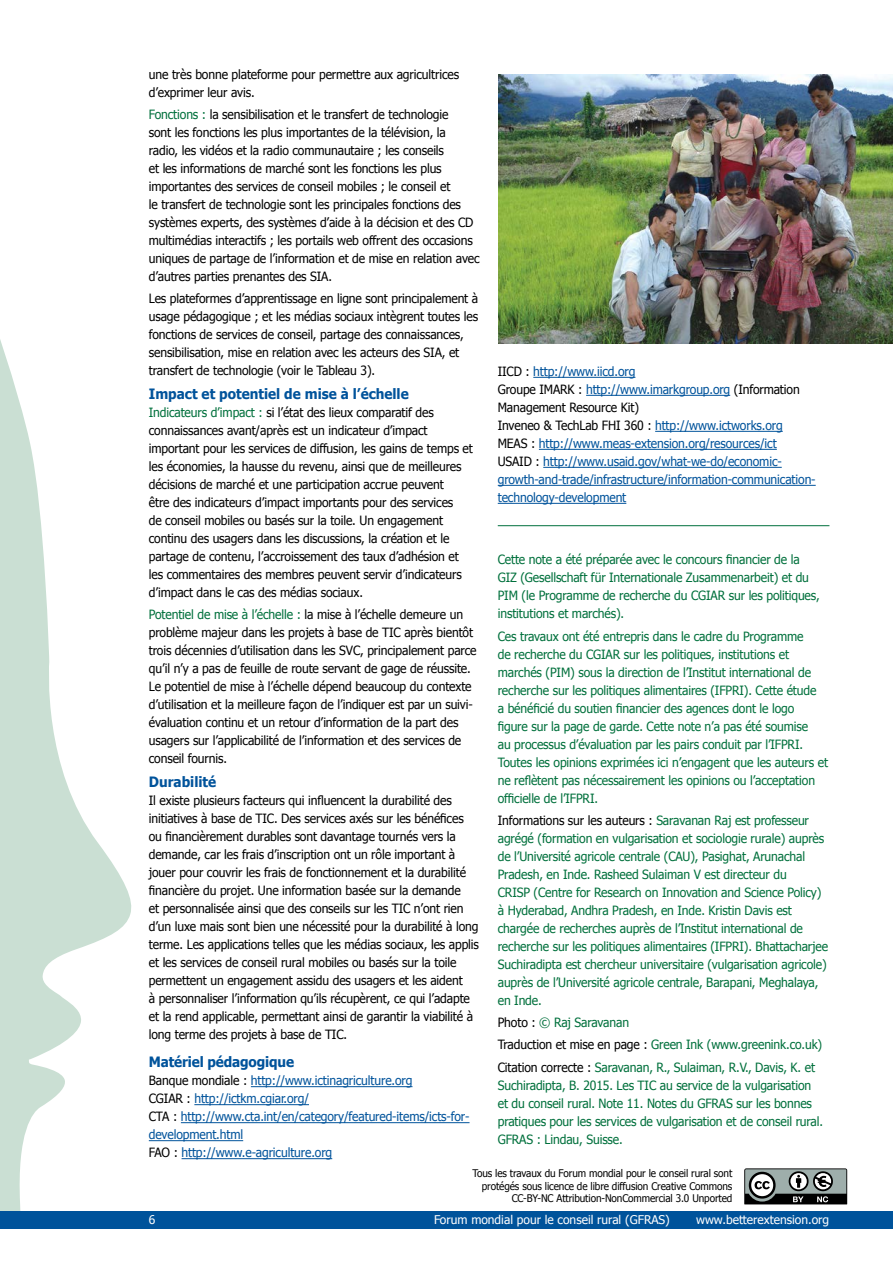
<style>
.page{position:relative;width:893px;height:1263px;background:#fff}
.page>*{position:absolute;margin:0;border:0;box-sizing:border-box;transform-origin:0 0}
._06_tussenkop_1_head{font:700 14.25px "Tahoma";color:#00539b;scale:.95 1}
._05_platte_tekst_bod{font:12.75px/18px "Tahoma";letter-spacing:-.01em;color:#000;scale:.95 1}
._05_platte_tekst_bod-2{font:12.75px/18px "Tahoma";letter-spacing:-.01em;color:#00703c;scale:.95 1}
._05_platte_tekst_bod-3{font:12.75px/18px "Tahoma";letter-spacing:-.01em;color:#00539b;scale:.95 1}
.t1{font:12px "Tahoma";color:#fff}
.t2{font:10.5px/12.6px "Tahoma";letter-spacing:-.01em;color:#000;text-align:right;scale:.95 1}
.s1{color:#00703c}
.s2{color:#000}
.s3{color:#00539b}
</style>
<div class="page">
<svg style="left:0;top:339px;width:135px;height:873px"></svg>
<div style="left:0;top:1212px;width:893px;height:17px;background:#00539b"></div>
<hr style="left:533px;top:377px;width:102px;height:1px;background:#00539b">
<hr style="left:586px;top:395px;width:144px;height:1px;background:#00539b">
<hr style="left:655px;top:431px;width:128px;height:1px;background:#00539b">
<hr style="left:539px;top:449px;width:238px;height:1px;background:#00539b">
<hr style="left:543px;top:467px;width:239px;height:1px;background:#00539b">
<hr style="left:498px;top:485px;width:318px;height:1px;background:#00539b">
<hr style="left:498px;top:503px;width:128px;height:1px;background:#00539b">
<hr style="left:498px;top:525px;width:331px;height:1px;background:#00703c">
<hr style="left:251px;top:1086px;width:161px;height:1px;background:#00539b">
<hr style="left:194px;top:1104px;width:115px;height:1px;background:#00539b">
<hr style="left:181px;top:1122px;width:288px;height:1px;background:#00539b">
<hr style="left:149px;top:1140px;width:94px;height:1px;background:#00539b">
<hr style="left:182px;top:1158px;width:150px;height:1px;background:#00539b">
<img style="left:498px;top:74px;width:395px;height:269px">
<svg style="left:744px;top:1168px;width:103px;height:36px;background:#6e7473"></svg>
<p class="_05_platte_tekst_bod" style="left:149px;top:65px;width:328px">une très bonne plateforme pour permettre aux agricultrices d’exprimer leur avis.</p>
<p class="_05_platte_tekst_bod" style="left:149px;top:105px;width:350px"><span class="s1">Fonctions :</span> la sensibilisation et le transfert de technologie<br>sont les fonctions les plus importantes de la télévision, la<br>radio, les vidéos et la radio communautaire ; les conseils<br>et les informations de marché sont les fonctions les plus importantes des services de conseil mobiles ; le conseil et<br>le transfert de technologie sont les principales fonctions des systèmes experts, des systèmes d’aide à la décision et des CD multimédias interactifs ; les portails web offrent des occasions uniques de partage de l’information et de mise en relation avec d’autres parties prenantes des SIA.</p>
<p class="_05_platte_tekst_bod" style="left:149px;top:289px;width:348px">Les plateformes d’apprentissage en ligne sont principalement à usage pédagogique ; et les médias sociaux intègrent toutes les fonctions de services de conseil, partage des connaissances, sensibilisation, mise en relation avec les acteurs des SIA, et transfert de technologie (voir le Tableau 3).</p>
<p class="_06_tussenkop_1_head" style="left:149px;top:384px;width:275px">Impact et potentiel de mise à l’échelle</p>
<p class="_05_platte_tekst_bod" style="left:149px;top:403px;width:343px"><span class="s1">Indicateurs d’impact :</span> si l’état des lieux comparatif des connaissances avant/après est un indicateur d’impact important pour les services de diffusion, les gains de temps et les économies, la hausse du revenu, ainsi que de meilleures décisions de marché et une participation accrue peuvent<br>être des indicateurs d’impact importants pour des services<br>de conseil mobiles ou basés sur la toile. Un engagement continu des usagers dans les discussions, la création et le partage de contenu, l’accroissement des taux d’adhésion et les commentaires des membres peuvent servir d’indicateurs d’impact dans le cas des médias sociaux.</p>
<p class="_05_platte_tekst_bod" style="left:149px;top:605px;width:347px"><span class="s1">Potentiel de mise à l’échelle :</span> la mise à l’échelle demeure un problème majeur dans les projets à base de TIC après bientôt trois décennies d’utilisation dans les SVC, principalement parce qu’il n’y a pas de feuille de route servant de gage de réussite.<br>Le potentiel de mise à l’échelle dépend beaucoup du contexte d’utilisation et la meilleure façon de l’indiquer est par un suivi&shy;évaluation continu et un retour d’information de la part des usagers sur l’applicabilité de l’information et des services de conseil fournis.</p>
<p class="_06_tussenkop_1_head" style="left:149px;top:772px;width:72px">Durabilité</p>
<p class="_05_platte_tekst_bod" style="left:149px;top:791px;width:349px">Il existe plusieurs facteurs qui influencent la durabilité des initiatives à base de TIC. Des services axés sur les bénéfices ou financièrement durables sont davantage tournés vers la demande, car les frais d’inscription ont un rôle important à jouer pour couvrir les frais de fonctionnement et la durabilité financière du projet. Une information basée sur la demande<br>et personnalisée ainsi que des conseils sur les TIC n’ont rien d’un luxe mais sont bien une nécessité pour la durabilité à long terme. Les applications telles que les médias sociaux, les applis et les services de conseil rural mobiles ou basés sur la toile permettent un engagement assidu des usagers et les aident<br>à personnaliser l’information qu’ils récupèrent, ce qui l’adapte et la rend applicable, permettant ainsi de garantir la viabilité à long terme des projets à base de TIC.</p>
<p class="_06_tussenkop_1_head" style="left:149px;top:1052px;width:154px">Matériel pédagogique</p>
<p class="_05_platte_tekst_bod-3" style="left:149px;top:1071px;width:279px"><span class="s2">Banque mondiale :</span> http://www.ictinagriculture.org</p>
<p class="_05_platte_tekst_bod-3" style="left:149px;top:1089px;width:170px"><span class="s2">CGIAR :</span> http://ictkm.cgiar.org/</p>
<p class="_05_platte_tekst_bod-3" style="left:149px;top:1107px;width:339px"><span class="s2">CTA :</span> http://www.cta.int/en/category/featured-items/icts-for&shy;development.html</p>
<p class="_05_platte_tekst_bod-3" style="left:149px;top:1143px;width:195px"><span class="s2">FAO :</span> http://www.e-agriculture.org</p>
<p class="t2" style="left:472px;top:1166px;width:275px">Tous les travaux du Forum mondial pour le conseil rural sont protégés sous licence de libre diffusion Creative Commons<br>CC-BY-NC Attribution-NonCommercial 3.0 Unported</p>
<p class="_05_platte_tekst_bod-3" style="left:498px;top:362px;width:146px"><span class="s2">IICD :</span> http://www.iicd.org</p>
<p class="_05_platte_tekst_bod" style="left:498px;top:380px;width:319px">Groupe IMARK : <span class="s3">http://www.imarkgroup.org</span> (Information<br>Management Resource Kit)</p>
<p class="_05_platte_tekst_bod-3" style="left:498px;top:416px;width:301px"><span class="s2">Inveneo &amp; TechLab FHI 360 :</span> http://www.ictworks.org</p>
<p class="_05_platte_tekst_bod-3" style="left:498px;top:434px;width:295px"><span class="s2">MEAS :</span> http://www.meas-extension.org/resources/ict</p>
<p class="_05_platte_tekst_bod-3" style="left:498px;top:452px;width:336px"><span class="s2">USAID :</span> http://www.usaid.gov/what-we-do/economic&shy;growth-and-trade/infrastructure/information-communication&shy;technology-development</p>
<p class="_05_platte_tekst_bod-2" style="left:498px;top:550px;width:341px">Cette note a été préparée avec le concours financier de la GIZ (Gesellschaft für Internationale Zusammenarbeit) et du PIM (le Programme de recherche du CGIAR sur les politiques, institutions et marchés).</p>
<p class="_05_platte_tekst_bod-2" style="left:498px;top:626px;width:349px">Ces travaux ont été entrepris dans le cadre du Programme<br>de recherche du CGIAR sur les politiques, institutions et marchés (PIM) sous la direction de l’Institut international de recherche sur les politiques alimentaires (IFPRI). Cette étude<br>a bénéficié du soutien financier des agences dont le logo<br>figure sur la page de garde. Cette note n’a pas été soumise<br>au processus d’évaluation par les pairs conduit par l’IFPRI.<br>Toutes les opinions exprimées ici n’engagent que les auteurs et ne reflètent pas nécessairement les opinions ou l’acceptation officielle de l’IFPRI.</p>
<p class="_05_platte_tekst_bod-2" style="left:498px;top:811px;width:349px"><span class="s2">Informations sur les auteurs :</span> Saravanan Raj est professeur agrégé (formation en vulgarisation et sociologie rurale) auprès de l’Université agricole centrale (CAU), Pasighat, Arunachal Pradesh, en Inde. Rasheed Sulaiman V est directeur du<br>CRISP (Centre for Research on Innovation and Science Policy) à Hyderabad, Andhra Pradesh, en Inde. Kristin Davis est chargée de recherches auprès de l’Institut international de recherche sur les politiques alimentaires (IFPRI). Bhattacharjee Suchiradipta est chercheur universitaire (vulgarisation agricole) auprès de l’Université agricole centrale, Barapani, Meghalaya, en Inde.</p>
<p class="_05_platte_tekst_bod-2" style="left:498px;top:1013px;width:140px"><span class="s2">Photo :</span> © Raj Saravanan</p>
<p class="_05_platte_tekst_bod-2" style="left:498px;top:1035px;width:343px"><span class="s2">Traduction et mise en page :</span> Green Ink (www.greenink.co.uk)</p>
<p class="_05_platte_tekst_bod-2" style="left:498px;top:1057px;width:344px"><span class="s2">Citation correcte :</span> Saravanan, R., Sulaiman, R.V., Davis, K. et Suchiradipta, B. 2015. Les TIC au service de la vulgarisation et du conseil rural. Note 11. Notes du GFRAS sur les bonnes pratiques pour les services de vulgarisation et de conseil rural.<br>GFRAS : Lindau, Suisse.</p>
<p class="t1" style="left:149px;top:1211px;width:8px">6</p>
<p class="t1" style="left:434px;top:1211px;width:237px">Forum mondial pour le conseil rural (GFRAS)</p>
<p class="t1" style="left:696px;top:1211px;width:135px">www.betterextension.org</p>
</div>
